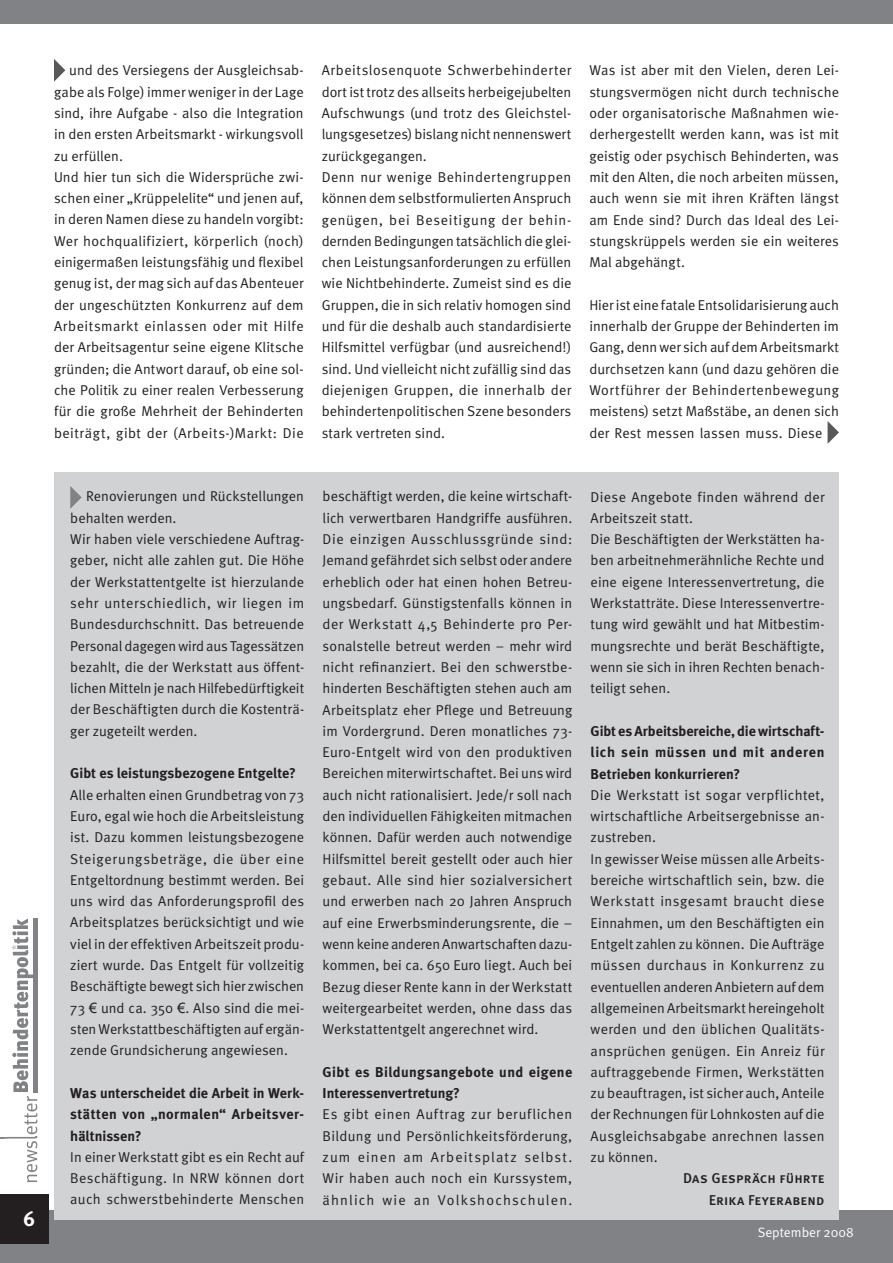
<style>
.page{position:relative;width:893px;height:1263px;background:#fff}
.page>*{position:absolute;margin:0;border:0;box-sizing:border-box;transform-origin:0 0}
.t1{font:700 21px "Meta";color:#fff}
.t2{font:14.25px/21.3px "Meta Normal";letter-spacing:.005em;color:#231f20;text-align:justify}
.t3{font:700 14.25px/21.3px "Meta";letter-spacing:.015em;color:#231f20;text-align:justify}
.t4{font:14.25px/21.3px "Meta Medium Caps";letter-spacing:.015em;color:#231f20;text-align:right}
.t5{font:13.5px "Meta Normal";color:#fff}
.s1{font-family:"Arial"}
</style>
<div class="page">
<div style="left:0;top:1210px;width:893px;height:53px;background:#808285"></div>
<div style="left:0;top:0;width:893px;height:24px;background:#808285"></div>
<div style="left:0;top:1194px;width:48px;height:49px;background:#231f20"></div>
<div style="left:33px;top:918px;width:5px;height:174px;background:#808285"></div>
<svg style="left:0;top:918px;width:37px;height:264px"></svg>
<div style="left:55px;top:472px;width:784px;height:748px;background:#d1d2d4"></div>
<svg style="left:70px;top:486px;width:12px;height:23px"></svg>
<svg style="left:54px;top:59px;width:11px;height:23px"></svg>
<svg style="left:828px;top:421px;width:11px;height:23px"></svg>
<p class="t2" style="left:54px;top:60px;width:251px;text-align:left;text-indent:15px">und des Versiegens der Ausgleichsab&shy;gabe als Folge) immer weniger in der Lage sind, ihre Aufgabe - also die Integration in den ersten Arbeitsmarkt - wirkungsvoll zu erfüllen.<br>Und hier tun sich die Widersprüche zwi&shy;schen einer „Krüppelelite“ und jenen auf, in deren Namen diese zu handeln vorgibt:<br>Wer hochqualifiziert, körperlich (noch) einigermaßen leistungsfähig und flexibel genug ist, der mag sich auf das Abenteuer der ungeschützten Konkurrenz auf dem Arbeitsmarkt einlassen oder mit Hilfe der Arbeitsagentur seine eigene Klitsche gründen; die Antwort darauf, ob eine sol&shy;che Politik zu einer realen Verbesserung für die große Mehrheit der Behinderten beiträgt, gibt der (Arbeits-)Markt: Die</p>
<p class="t2" style="left:322px;top:60px;width:251px;text-align:left">Arbeitslosenquote Schwerbehinderter dort ist trotz des allseits herbeigejubelten Aufschwungs (und trotz des Gleichstel&shy;lungsgesetzes) bislang nicht nennenswert zurückgegangen.<br>Denn nur wenige Behindertengruppen können dem selbstformulierten Anspruch genügen, bei Beseitigung der behin&shy;dernden Bedingungen tatsächlich die glei&shy;chen Leistungsanforderungen zu erfüllen wie Nichtbehinderte. Zumeist sind es die Gruppen, die in sich relativ homogen sind und für die deshalb auch standardisierte Hilfsmittel verfügbar (und ausreichend!) sind. Und vielleicht nicht zufällig sind das diejenigen Gruppen, die innerhalb der behindertenpolitischen Szene besonders stark vertreten sind.</p>
<p class="t2" style="left:589px;top:60px;width:251px">Was ist aber mit den Vielen, deren Lei&shy;stungsvermögen nicht durch technische oder organisatorische Maßnahmen wie&shy;derhergestellt werden kann, was ist mit geistig oder psychisch Behinderten, was mit den Alten, die noch arbeiten müssen, auch wenn sie mit ihren Kräften längst am Ende sind? Durch das Ideal des Lei&shy;stungskrüppels werden sie ein weiteres Mal abgehängt.</p>
<p class="t2" style="left:589px;top:294px;width:251px">Hier ist eine fatale Entsolidarisierung auch innerhalb der Gruppe der Behinderten im Gang, denn wer sich auf dem Arbeitsmarkt durchsetzen kann (und dazu gehören die Wortführer der Behindertenbewegung meistens) setzt Maßstäbe, an denen sich der Rest messen lassen muss. Diese</p>
<h1 class="t1" style="left:23px;top:1206px;width:14px">6</h1>
<p class="t2" style="left:70px;top:486px;width:235px;text-align:left;text-indent:16px">Renovierungen und Rückstellungen behalten werden.<br>Wir haben viele verschiedene Auftrag&shy;geber, nicht alle zahlen gut. Die Höhe der Werkstattentgelte ist hierzulande sehr unterschiedlich, wir liegen im Bundesdurchschnitt. Das betreuende Personal dagegen wird aus Tagessätzen bezahlt, die der Werkstatt aus öffent&shy;lichen Mitteln je nach Hilfebedürftigkeit der Beschäftigten durch die Kostenträ&shy;ger zugeteilt werden.</p>
<p class="t3" style="left:70px;top:762px;width:227px">Gibt es leistungsbezogene Entgelte?</p>
<p class="t2" style="left:70px;top:784px;width:235px">Alle erhalten einen Grundbetrag von 73<br>Euro, egal wie hoch die Arbeitsleistung ist. Dazu kommen leistungsbezogene Steigerungsbeträge, die über eine Entgeltordnung bestimmt werden. Bei uns wird das Anforderungsprofil des Arbeitsplatzes berücksichtigt und wie viel in der effektiven Arbeitszeit produ&shy;ziert wurde. Das Entgelt für vollzeitig Beschäftigte bewegt sich hier zwischen 73 <span class="s1">€</span> und ca. 350 <span class="s1">€</span>. Also sind die mei&shy;sten Werkstattbeschäftigten auf ergän&shy;zende Grundsicherung angewiesen.</p>
<p class="t3" style="left:70px;top:1082px;width:235px">Was unterscheidet die Arbeit in Werk&shy;stätten von „normalen“ Arbeitsver&shy;hältnissen?</p>
<p class="t2" style="left:70px;top:1146px;width:235px">In einer Werkstatt gibt es ein Recht auf Beschäftigung. In NRW können dort auch schwerstbehinderte Menschen</p>
<p class="t2" style="left:323px;top:486px;width:251px">beschäftigt werden, die keine wirtschaft&shy;lich verwertbaren Handgriffe ausführen.<br>Die einzigen Ausschlussgründe sind:<br>Jemand gefährdet sich selbst oder andere erheblich oder hat einen hohen Betreu&shy;ungsbedarf. Günstigstenfalls können in der Werkstatt 4,5 Behinderte pro Per&shy;sonalstelle betreut werden – mehr wird nicht refinanziert. Bei den schwerstbe&shy;hinderten Beschäftigten stehen auch am Arbeitsplatz eher Pflege und Betreuung im Vordergrund. Deren monatliches 73- Euro-Entgelt wird von den produktiven Bereichen miterwirtschaftet. Bei uns wird auch nicht rationalisiert. Jede/r soll nach den individuellen Fähigkeiten mitmachen können. Dafür werden auch notwendige Hilfsmittel bereit gestellt oder auch hier gebaut. Alle sind hier sozialversichert und erwerben nach 20 Jahren Anspruch auf eine Erwerbsminderungsrente, die – wenn keine anderen Anwartschaften dazu&shy;kommen, bei ca. 650 Euro liegt. Auch bei Bezug dieser Rente kann in der Werkstatt weitergearbeitet werden, ohne dass das Werkstattentgelt angerechnet wird.</p>
<p class="t3" style="left:323px;top:1061px;width:251px">Gibt es Bildungsangebote und eigene<br>Interessenvertretung?</p>
<p class="t2" style="left:323px;top:1103px;width:251px">Es gibt einen Auftrag zur beruflichen Bildung und Persönlichkeitsförderung, zum einen am Arbeitsplatz selbst.<br>Wir haben auch noch ein Kurssystem, ähnlich wie an Volkshochschulen.</p>
<p class="t2" style="left:591px;top:486px;width:235px;text-align:left">Diese Angebote finden während der Arbeitszeit statt.<br>Die Beschäftigten der Werkstätten ha&shy;ben arbeitnehmerähnliche Rechte und eine eigene Interessenvertretung, die Werkstatträte. Diese Interessenvertre&shy;tung wird gewählt und hat Mitbestim&shy;mungsrechte und berät Beschäftigte, wenn sie sich in ihren Rechten benach&shy;teiligt sehen.</p>
<p class="t3" style="left:591px;top:720px;width:235px">Gibt es Arbeitsbereiche, die wirtschaft&shy;lich sein müssen und mit anderen Betrieben konkurrieren?</p>
<p class="t2" style="left:591px;top:784px;width:235px;text-align:left">Die Werkstatt ist sogar verpflichtet, wirtschaftliche Arbeitsergebnisse an&shy;zustreben.<br>In gewisser Weise müssen alle Arbeits&shy;bereiche wirtschaftlich sein, bzw. die Werkstatt insgesamt braucht diese Einnahmen, um den Beschäftigten ein Entgelt zahlen zu können. Die Aufträge müssen durchaus in Konkurrenz zu eventuellen anderen Anbietern auf dem allgemeinen Arbeitsmarkt hereingeholt werden und den üblichen Qualitäts&shy;ansprüchen genügen. Ein Anreiz für auftraggebende Firmen, Werkstätten zu beauftragen, ist sicher auch, Anteile der Rechnungen für Lohnkosten auf die Ausgleichsabgabe anrechnen lassen zu können.</p>
<p class="t4" style="left:683px;top:1168px;width:143px">Das Gespräch führte<br>Erika Feyerabend</p>
<p class="t5" style="left:758px;top:1224px;width:98px">September 2008</p>
</div>
